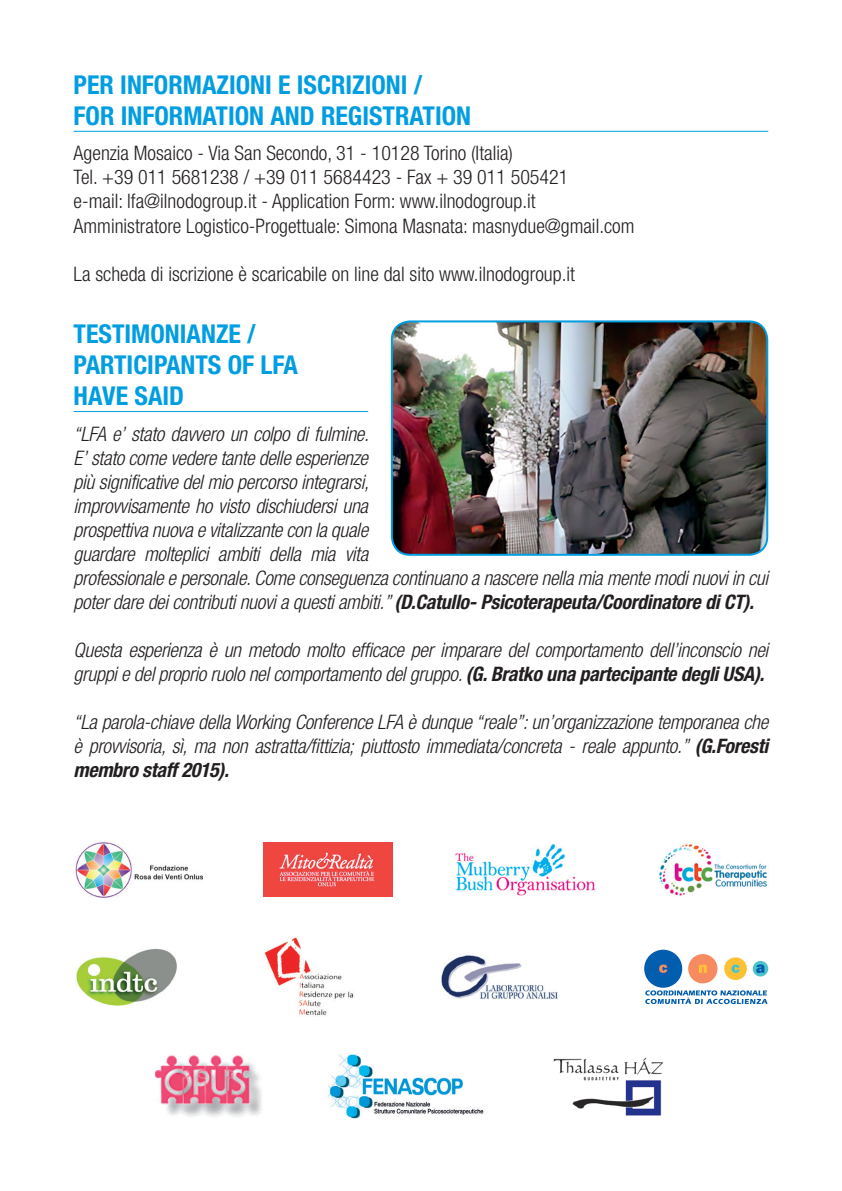
<style>
.page{position:relative;width:842px;height:1191px;background:#fff}
.page>*{position:absolute;margin:0;border:0;box-sizing:border-box;transform-origin:0 0}
.t1{font:700 condensed 26px "Helvetica Neue";color:#009ee1}
.t2{font:italic 300 condensed 20px/24px "Helvetica Neue";letter-spacing:-.015em;color:#231f20}
.t3{font:300 condensed 20px "Helvetica Neue";color:#231f20}
.s1{font-weight:700}
</style>
<div class="page">
<hr style="left:74px;top:131px;width:694px;height:1px;background:#009ee1">
<hr style="left:74px;top:411px;width:294px;height:1px;background:#009ee1">
<img style="left:75px;top:842px;width:128px;height:56px">
<img style="left:659px;top:844px;width:108px;height:52px">
<img style="left:455px;top:844px;width:141px;height:52px">
<img style="left:264px;top:842px;width:128px;height:55px">
<img style="left:156px;top:1055px;width:106px;height:62px">
<img style="left:264px;top:937px;width:90px;height:79px">
<img style="left:441px;top:955px;width:117px;height:44px">
<svg style="left:645px;top:990px;width:122px;height:14px"></svg>
<div style="left:644px;top:949px;width:38px;height:38px;background:#015dad;border-radius:50%"></div>
<svg style="left:659px;top:964px;width:8px;height:9px"></svg>
<div style="left:724px;top:957px;width:23px;height:23px;background:#fec135;border-radius:50%"></div>
<svg style="left:731px;top:964px;width:9px;height:9px"></svg>
<div style="left:688px;top:954px;width:29px;height:29px;background:#f68b61;border-radius:50%"></div>
<svg style="left:699px;top:964px;width:8px;height:9px"></svg>
<div style="left:753px;top:961px;width:15px;height:15px;background:#4ac3cc;border-radius:50%"></div>
<svg style="left:756px;top:964px;width:9px;height:9px"></svg>
<img style="left:76px;top:948px;width:101px;height:57px">
<img style="left:327px;top:1054px;width:157px;height:65px">
<img style="left:553px;top:1057px;width:111px;height:59px">
<img style="left:392px;top:322px;width:375px;height:233px">
<div style="left:391px;top:320px;width:377px;height:236px;border:2px solid #009ee1;border-radius:18px"></div>
<p class="t1" style="left:74px;top:69px;width:350px">PER INFORMAZIONI E ISCRIZIONI /</p>
<p class="t1" style="left:74px;top:100px;width:399px">FOR INFORMATION AND REGISTRATION</p>
<p class="t3" style="left:74px;top:142px;width:441px">Agenzia Mosaico - Via San Secondo, 31 - 10128 Torino (Italia)</p>
<p class="t3" style="left:74px;top:166px;width:496px">Tel. +39 011 5681238 / +39 011 5684423 - Fax + 39 011 505421</p>
<p class="t3" style="left:74px;top:190px;width:464px">e-mail: lfa@ilnodogroup.it - Application Form: www.ilnodogroup.it</p>
<p class="t3" style="left:74px;top:214px;width:562px">Amministratore Logistico-Progettuale: Simona Masnata: masnydue@gmail.com</p>
<p class="t3" style="left:74px;top:262px;width:503px">La scheda di iscrizione è scaricabile on line dal sito www.ilnodogroup.it</p>
<p class="t1" style="left:74px;top:318px;width:184px">TESTIMONIANZE /</p>
<p class="t1" style="left:74px;top:349px;width:226px">PARTICIPANTS OF LFA</p>
<p class="t1" style="left:74px;top:380px;width:112px">HAVE SAID</p>
<p class="t2" style="left:74px;top:421px;width:696px">“LFA e’ stato davvero un colpo di fulmine.<br>E’ stato come vedere tante delle esperienze<br>più significative del mio percorso integrarsi,<br>improvvisamente ho visto dischiudersi una<br>prospettiva nuova e vitalizzante con la quale<br>guardare molteplici ambiti della mia vita<br>professionale e personale. Come conseguenza continuano a nascere nella mia mente modi nuovi in cui poter dare dei contributi nuovi a questi ambiti.” <span class="s1">(D.Catullo- Psicoterapeuta/Coordinatore di CT).</span></p>
<p class="t2" style="left:74px;top:637px;width:696px">Questa esperienza è un metodo molto efficace per imparare del comportamento dell’inconscio nei gruppi e del proprio ruolo nel comportamento del gruppo. <span class="s1">(G. Bratko una partecipante degli USA).</span></p>
<p class="t2" style="left:74px;top:709px;width:696px;text-align:justify">“La parola-chiave della Working Conference LFA è dunque “reale”: un’organizzazione temporanea che è provvisoria, sì, ma non astratta/fittizia; piuttosto immediata/concreta - reale appunto.” <span class="s1">(G.Foresti membro staff 2015).</span></p>
</div>
